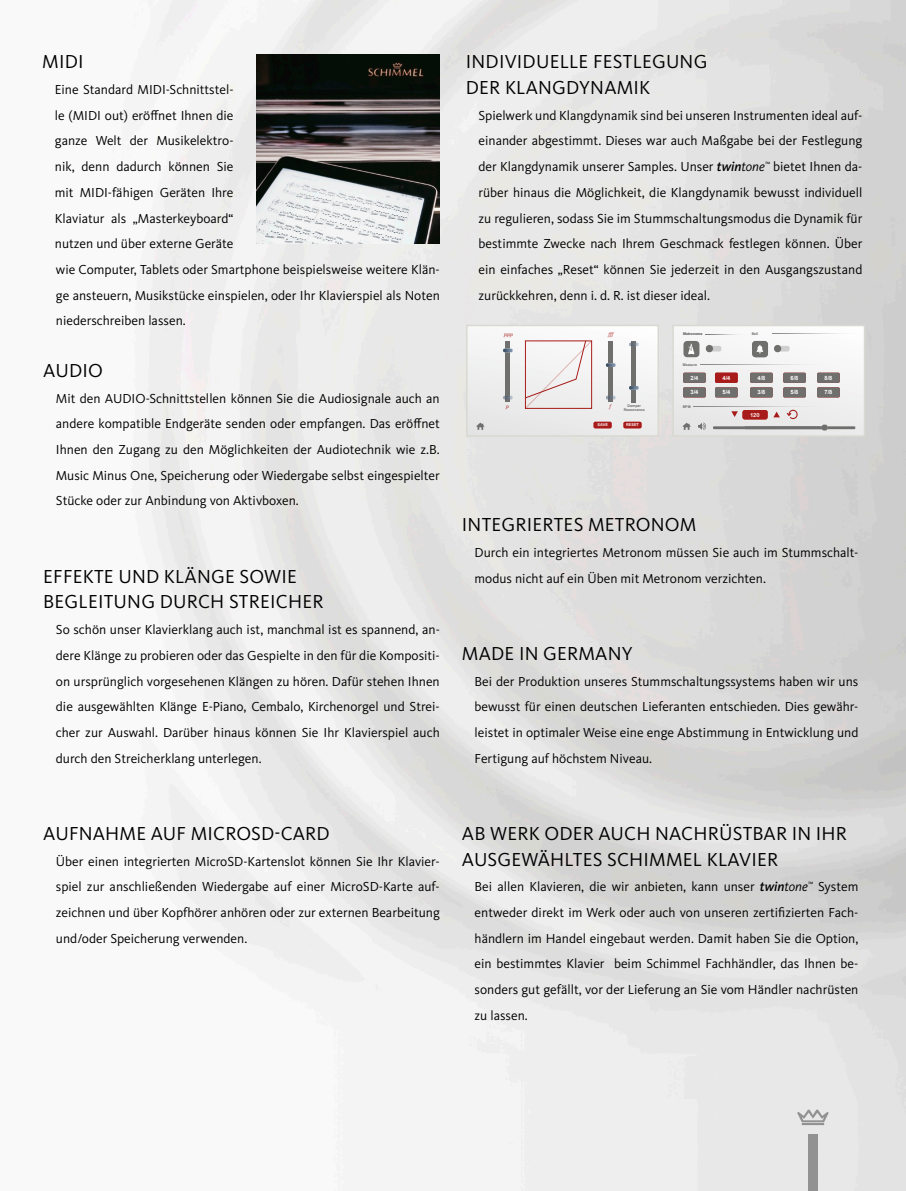
<style>
.page{position:relative;width:906px;height:1191px;background:#fff}
.page>*{position:absolute;margin:0;border:0;box-sizing:border-box;transform-origin:0 0}
.t1{font:19.5px/25.7px "Kievit Pro";letter-spacing:.01em;color:#000}
.t2{font:13.5px/25.7px "Kievit Pro";color:#000;text-align:justify}
.t3{font:700 5.85px "Arial";color:#fff}
.t4{font:5.55px "Arial Rounded MT Bold";color:#fff}
.t5{font:italic 4.95px "Bookman Old Style";color:#a71c1a}
.t6{font:3.9px "Arial Rounded MT Bold";color:#fff}
.t7{font:700 3.6px/4.3px "Arial";color:#6f6f6e;text-align:center}
.s1{font-weight:500;font-style:italic}
.s2{font-style:italic}
</style>
<div class="page">
<img style="left:113px;top:0;width:793px;height:1191px">
<img style="left:257px;top:54px;width:183px;height:189px">
<svg style="left:469px;top:328px;width:187px;height:106px"></svg>
<div style="left:466px;top:325px;width:193px;height:112px;border:2px solid #d9d9d2"></div>
<svg style="left:675px;top:328px;width:187px;height:106px"></svg>
<div style="left:672px;top:325px;width:193px;height:112px;border:2px solid #d9d9d2"></div>
<div style="left:808px;top:1134px;width:10px;height:57px;background:#929292"></div>
<svg style="left:797px;top:1109px;width:31px;height:16px"></svg>
<h1 class="t1" style="left:42px;top:49px;width:39px">MIDI</h1>
<p class="t2" style="left:55px;top:76px;width:386px;text-align:left">Eine Standard MI DI -Schnittstel-<br>le (MI DI out) eröffnet I hnen die<br>ganze Welt der Musikelektro-<br>nik, denn dadurch können Sie<br>mit MI DI-fähigen Geräten I hre<br>Klaviatur als „Masterkeyboard“<br>nutzen und über externe Geräte<br>wie Computer, Tablets oder Smartphone beispielsweise weitere Klän&shy;ge ansteuern, Musikstücke einspielen, oder I hr Klavierspiel als Noten niederschreiben lassen.</p>
<h1 class="t1" style="left:43px;top:357px;width:61px">AUDIO</h1>
<p class="t2" style="left:56px;top:385px;width:385px">Mit den AUDI O-Schnittstellen können Sie die Audiosignale auch an andere kompatible Endgeräte senden oder empfangen. Das eröffnet I hnen den Zugang zu den Möglichkeiten der Audiotechnik wie z.B.<br>Music Minus One, Speicherung oder Wiedergabe selbst eingespielter Stücke oder zur Anbindung von Aktivboxen.</p>
<h1 class="t1" style="left:43px;top:563px;width:89px">Effekte und</h1>
<h1 class="t1" style="left:164px;top:563px;width:35px">Kläng</h1>
<h1 class="t1" style="left:225px;top:563px;width:73px">e sowie</h1>
<h1 class="t1" style="left:43px;top:589px;width:74px">Beg leitung</h1>
<h1 class="t1" style="left:160px;top:589px;width:165px">du rch Streicher</h1>
<p class="t2" style="left:56px;top:616px;width:385px">So schön unser Klavierklang auch ist, manchmal ist es spannend, an&shy;dere Klänge zu probieren oder das Gespielte in den für die Kompositi&shy;on ursprünglich vorgesehenen Klängen zu hören. Dafür stehen I hnen die ausgewählten Klänge E-Piano, Cembalo, Kirchenorgel und Strei&shy;cher zur Auswahl. Darüber hinaus können Sie I hr Klavierspiel auch durch den Streicherklang unterlegen.</p>
<h1 class="t1" style="left:466px;top:49px;width:201px">Individu elle Festlegung der Klangd</h1>
<h1 class="t1" style="left:579px;top:74px;width:50px">yNAMIK</h1>
<p class="t2" style="left:478px;top:102px;width:385px">Spielwerk und Klangdynamik sind bei unseren I nstrumenten ideal auf&shy;einander abgestimmt. Dieses war auch Maßgabe bei der Festlegung der Klangdynamik unserer Samples. Unser <span class="s1">twin</span><span class="s2">tone</span><sup>™</sup> bietet I hnen da&shy;rüber hinaus die Möglichkeit, die Klangdynamik bewusst individuell zu regulieren, sodass Sie im Stummschaltungsmodus die Dynamik für bestimmte Zwecke nach I hrem Geschmack festlegen können. Ü ber ein einfaches „Reset“ können Sie jederzeit in den Ausgangszustand zurückkehren, denn i. d. R. ist dieser ideal.</p>
<p class="t5" style="left:504px;top:331px;width:10px">ppp</p>
<p class="t5" style="left:608px;top:331px;width:6px">fff</p>
<p class="t7" style="left:683px;top:332px;width:21px">Metronome</p>
<p class="t7" style="left:751px;top:332px;width:8px">Bell</p>
<p class="t7" style="left:682px;top:362px;width:16px">Measure</p>
<p class="t5" style="left:506px;top:403px;width:4px">p</p>
<p class="t7" style="left:624px;top:404px;width:23px">Damper<br>Ressonance</p>
<p class="t5" style="left:609px;top:403px;width:3px">f</p>
<p class="t3" style="left:690px;top:373px;width:9px">2/4</p>
<p class="t3" style="left:722px;top:373px;width:9px">4/4</p>
<p class="t3" style="left:757px;top:373px;width:9px">4/8</p>
<p class="t3" style="left:790px;top:373px;width:9px">6/8</p>
<p class="t3" style="left:824px;top:373px;width:9px">8/8</p>
<p class="t3" style="left:690px;top:388px;width:9px">3/4</p>
<p class="t3" style="left:722px;top:388px;width:9px">5/4</p>
<p class="t3" style="left:757px;top:388px;width:9px">3/8</p>
<p class="t3" style="left:790px;top:388px;width:9px">5/8</p>
<p class="t3" style="left:824px;top:388px;width:9px">7/8</p>
<p class="t4" style="left:750px;top:411px;width:11px">120</p>
<p class="t7" style="left:682px;top:404px;width:9px">BPM</p>
<p class="t6" style="left:597px;top:423px;width:12px">SAVE</p>
<p class="t6" style="left:626px;top:423px;width:14px">RESET</p>
<h1 class="t1" style="left:462px;top:511px;width:64px">I NTEGRIER</h1>
<h1 class="t1" style="left:554px;top:511px;width:142px">TES METRONOM</h1>
<p class="t2" style="left:474px;top:539px;width:385px">Durch ein integriertes Metronom müssen Sie auch im Stummschalt&shy;modus nicht auf ein Ü ben mit Metronom verzichten.</p>
<h1 class="t1" style="left:462px;top:640px;width:108px">MADE IN GERM</h1>
<h1 class="t1" style="left:595px;top:640px;width:38px">ANY</h1>
<p class="t2" style="left:474px;top:668px;width:385px">Bei der Produktion unseres Stummschaltungssystems haben wir uns bewusst für einen deutschen Lieferanten entschieden. Dies gewähr&shy;leistet in optimaler Weise eine enge Abstimmung in Entwicklung und Fertigung auf höchstem Niveau.</p>
<h1 class="t1" style="left:43px;top:820px;width:39px">AUfna</h1>
<h1 class="t1" style="left:105px;top:820px;width:58px">hme auf</h1>
<h1 class="t1" style="left:191px;top:820px;width:13px">MICR</h1>
<h1 class="t1" style="left:236px;top:820px;width:95px">OSD-CARD</h1>
<p class="t2" style="left:56px;top:848px;width:385px">Ü ber einen integrierten MicroSD-Kartenslot können Sie I hr Klavier&shy;spiel zur anschließenden Wiedergabe auf einer MicroSD-Karte auf&shy;zeichnen und über Kopfhörer anhören oder zur externen Bearbeitung und/oder Speicherung verwenden.</p>
<h1 class="t1" style="left:462px;top:820px;width:386px">Ab Werk oder auch nachrüstbar in I hr ausg ewähltes Schimmel Klavier</h1>
<p class="t2" style="left:474px;top:873px;width:385px">Bei allen Klavieren, die wir anbieten, kann unser <span class="s1">twin</span><span class="s2">tone</span><sup>™</sup> System entweder direkt im Werk oder auch von unseren zertifizierten Fach&shy;händlern im Handel eingebaut werden. Damit haben Sie die Option, ein bestimmtes Klavier beim Schimmel Fachhändler, das I hnen be&shy;sonders gut gefällt, vor der Lieferung an Sie vom Händler nachrüsten zu lassen.</p>
</div>
